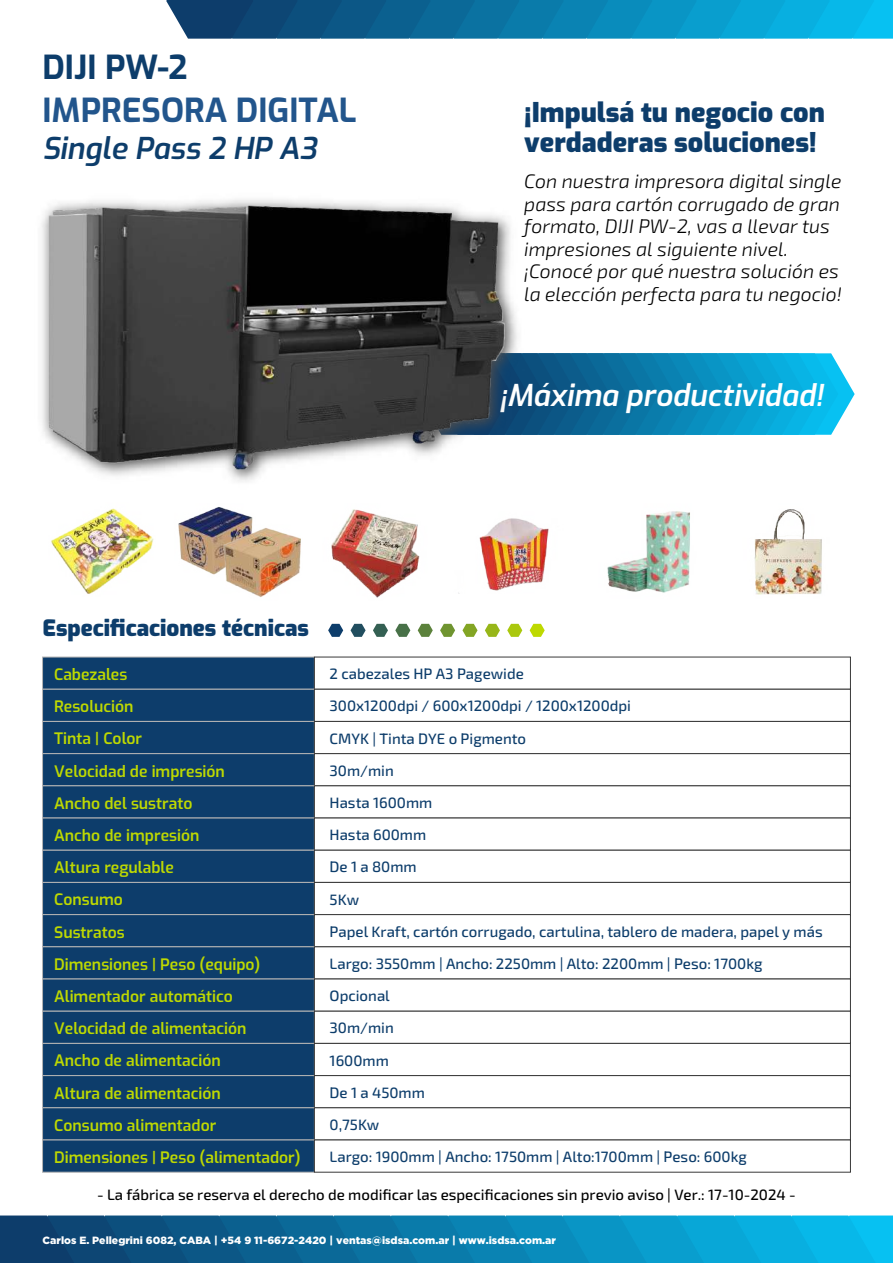
<style>
.page{position:relative;width:893px;height:1263px;background:#fff}
.page>*{position:absolute;margin:0;border:0;box-sizing:border-box;transform-origin:0 0}
.t1{font:700 33px "Exo";color:#22558c}
.t2{font:700 33px "Exo";color:#0d3d6b}
.t3{font:italic 600 30px "Exo";color:#fff}
.t4{font:italic 600 30px "Exo";color:#0d3d6b}
.t5{font:900 27px/30px "Exo";color:#0d3d6b}
.t6{font:900 22.5px "Exo";color:#0d3d6b}
.t7{font:italic 300 19.5px/22.5px "Exo 2";color:#000}
.t8{font:600 15.75px "Exo";color:#bed901}
.t9{font:500 15px "Exo 2";color:#0d3d6b}
.t10{font:500 15px "Exo 2";color:#000}
.t11{font:900 10.5px "Gotham";color:#fff}
</style>
<div class="page">
<svg style="left:530px;top:624px;width:15px;height:13px"></svg>
<svg style="left:507px;top:624px;width:15px;height:13px"></svg>
<svg style="left:485px;top:624px;width:15px;height:13px"></svg>
<svg style="left:462px;top:624px;width:16px;height:13px"></svg>
<svg style="left:440px;top:624px;width:15px;height:13px"></svg>
<svg style="left:418px;top:624px;width:15px;height:13px"></svg>
<svg style="left:395px;top:624px;width:15px;height:13px"></svg>
<svg style="left:373px;top:624px;width:15px;height:13px"></svg>
<svg style="left:351px;top:624px;width:15px;height:13px"></svg>
<svg style="left:328px;top:624px;width:15px;height:13px"></svg>
<svg style="left:562px;top:353px;width:293px;height:82px;background:#1392c0"></svg>
<svg style="left:0;top:1215px;width:893px;height:48px;background:#0c7ead"></svg>
<svg style="left:166px;top:0;width:727px;height:39px;background:#107ead"></svg>
<div style="left:42px;top:657px;width:273px;height:33px;background:#0d3d6b"></div>
<div style="left:314px;top:657px;width:537px;height:33px;background:#fff"></div>
<div style="left:42px;top:689px;width:273px;height:33px;background:#0d3d6b;border:1px solid #b4b4b4"></div>
<div style="left:314px;top:689px;width:537px;height:33px;background:#fff;border:1px solid #393939"></div>
<div style="left:42px;top:721px;width:273px;height:33px;background:#0d3d6b;border:1px solid #b4b4b4"></div>
<div style="left:314px;top:721px;width:537px;height:33px;background:#fff;border:1px solid #393939"></div>
<div style="left:42px;top:753px;width:273px;height:33px;background:#0d3d6b;border:1px solid #b4b4b4"></div>
<div style="left:314px;top:753px;width:537px;height:33px;background:#fff;border:1px solid #393939"></div>
<div style="left:42px;top:785px;width:273px;height:33px;background:#0d3d6b;border:1px solid #b4b4b4"></div>
<div style="left:314px;top:785px;width:537px;height:33px;background:#fff;border:1px solid #393939"></div>
<div style="left:42px;top:818px;width:273px;height:32px;background:#0d3d6b"></div>
<div style="left:314px;top:818px;width:537px;height:32px;background:#fff"></div>
<div style="left:42px;top:850px;width:273px;height:33px;background:#0d3d6b;border:1px solid #b4b4b4"></div>
<div style="left:314px;top:850px;width:537px;height:33px;background:#fff;border:1px solid #393939"></div>
<div style="left:42px;top:882px;width:273px;height:33px;background:#0d3d6b;border:1px solid #b4b4b4"></div>
<div style="left:314px;top:882px;width:537px;height:33px;background:#fff;border:1px solid #393939"></div>
<div style="left:42px;top:914px;width:273px;height:33px;background:#0d3d6b;border:1px solid #b4b4b4"></div>
<div style="left:314px;top:914px;width:537px;height:33px;background:#fff;border:1px solid #393939"></div>
<div style="left:42px;top:946px;width:273px;height:33px;background:#0d3d6b;border:1px solid #b4b4b4"></div>
<div style="left:314px;top:946px;width:537px;height:33px;background:#fff;border:1px solid #393939"></div>
<div style="left:42px;top:979px;width:273px;height:32px;background:#0d3d6b"></div>
<div style="left:314px;top:979px;width:537px;height:32px;background:#fff"></div>
<div style="left:42px;top:1011px;width:273px;height:33px;background:#0d3d6b;border:1px solid #b4b4b4"></div>
<div style="left:314px;top:1011px;width:537px;height:33px;background:#fff;border:1px solid #393939"></div>
<div style="left:42px;top:1043px;width:273px;height:33px;background:#0d3d6b;border:1px solid #b4b4b4"></div>
<div style="left:314px;top:1043px;width:537px;height:33px;background:#fff;border:1px solid #393939"></div>
<div style="left:42px;top:1075px;width:273px;height:33px;background:#0d3d6b;border:1px solid #b4b4b4"></div>
<div style="left:314px;top:1075px;width:537px;height:33px;background:#fff;border:1px solid #393939"></div>
<div style="left:42px;top:1107px;width:273px;height:33px;background:#0d3d6b;border:1px solid #b4b4b4"></div>
<div style="left:314px;top:1107px;width:537px;height:33px;background:#fff;border:1px solid #393939"></div>
<div style="left:42px;top:1139px;width:273px;height:33px;background:#0d3d6b;border:1px solid #b4b4b4"></div>
<div style="left:314px;top:1139px;width:537px;height:33px;background:#fff;border:1px solid #393939"></div>
<img style="left:41px;top:221px;width:521px;height:261px">
<img style="left:43px;top:199px;width:466px;height:275px">
<img style="left:51px;top:507px;width:771px;height:91px">
<img style="left:453px;top:507px;width:131px;height:87px">
<h1 class="t2" style="left:43px;top:44px;width:147px">DIJI PW-2</h1>
<h1 class="t1" style="left:43px;top:86px;width:316px">IMPRESORA DIGITAL</h1>
<h2 class="t4" style="left:43px;top:126px;width:276px">Single Pass 2 HP A3</h2>
<h3 class="t5" style="left:524px;top:96px;width:302px">¡Impulsá tu negocio con verdaderas soluciones!</h3>
<h3 class="t7" style="left:524px;top:169px;width:319px">Con nuestra impresora digital single pass para cartón corrugado de gran formato, DIJI PW-2, vas a llevar tus impresiones al siguiente nivel. ¡Conocé por qué nuestra solución es la elección perfecta para tu negocio!</h3>
<h2 class="t3" style="left:499px;top:373px;width:326px">¡Máxima productividad!</h2>
<h3 class="t6" style="left:43px;top:612px;width:268px">Especificaciones técnicas</h3>
<p class="t8" style="left:54px;top:663px;width:75px">Cabezales</p>
<p class="t9" style="left:330px;top:663px;width:196px">2 cabezales HP A3 Pagewide</p>
<p class="t8" style="left:54px;top:695px;width:81px">Resolución</p>
<p class="t9" style="left:330px;top:696px;width:303px">300x1200dpi / 600x1200dpi / 1200x1200dpi</p>
<p class="t8" style="left:54px;top:727px;width:90px">Tinta | Color</p>
<p class="t9" style="left:330px;top:728px;width:198px">CMYK | Tinta DYE o Pigmento</p>
<p class="t8" style="left:54px;top:759px;width:172px">Velocidad de impresión</p>
<p class="t9" style="left:330px;top:760px;width:66px">30m/min</p>
<p class="t8" style="left:54px;top:792px;width:140px">Ancho del sustrato</p>
<p class="t9" style="left:330px;top:792px;width:104px">Hasta 1600mm</p>
<p class="t8" style="left:54px;top:824px;width:147px">Ancho de impresión</p>
<p class="t9" style="left:330px;top:824px;width:98px">Hasta 600mm</p>
<p class="t8" style="left:54px;top:856px;width:121px">Altura regulable</p>
<p class="t9" style="left:330px;top:857px;width:89px">De 1 a 80mm</p>
<p class="t8" style="left:54px;top:888px;width:70px">Consumo</p>
<p class="t9" style="left:330px;top:889px;width:31px">5Kw</p>
<p class="t8" style="left:54px;top:920px;width:72px">Sustratos</p>
<p class="t9" style="left:330px;top:921px;width:495px">Papel Kraft, cartón corrugado, cartulina, tablero de madera, papel y más</p>
<p class="t8" style="left:54px;top:953px;width:208px">Dimensiones | Peso (equipo)</p>
<p class="t9" style="left:330px;top:953px;width:434px">Largo: 3550mm | Ancho: 2250mm | Alto: 2200mm | Peso: 1700kg</p>
<p class="t8" style="left:54px;top:985px;width:180px">Alimentador automático</p>
<p class="t9" style="left:330px;top:985px;width:62px">Opcional</p>
<p class="t8" style="left:54px;top:1017px;width:194px">Velocidad de alimentación</p>
<p class="t9" style="left:330px;top:1018px;width:66px">30m/min</p>
<p class="t8" style="left:54px;top:1049px;width:168px">Ancho de alimentación</p>
<p class="t9" style="left:330px;top:1050px;width:61px">1600mm</p>
<p class="t8" style="left:54px;top:1081px;width:168px">Altura de alimentación</p>
<p class="t9" style="left:330px;top:1082px;width:97px">De 1 a 450mm</p>
<p class="t8" style="left:54px;top:1114px;width:164px">Consumo alimentador</p>
<p class="t9" style="left:330px;top:1114px;width:51px">0,75Kw</p>
<p class="t8" style="left:54px;top:1146px;width:248px">Dimensiones | Peso (alimentador)</p>
<p class="t9" style="left:330px;top:1146px;width:419px">Largo: 1900mm | Ancho: 1750mm | Alto:1700mm | Peso: 600kg</p>
<p class="t10" style="left:97px;top:1184px;width:700px">- La fábrica se reserva el derecho de modificar las especificaciones sin previo aviso | Ver.: 17-10-2024 -</p>
<p class="t11" style="left:43px;top:1234px;width:515px">Carlos E. Pellegrini 6082, CABA | +54 9 11-6672-2420 | ventas@isdsa.com.ar | www.isdsa.com.ar</p>
</div>
